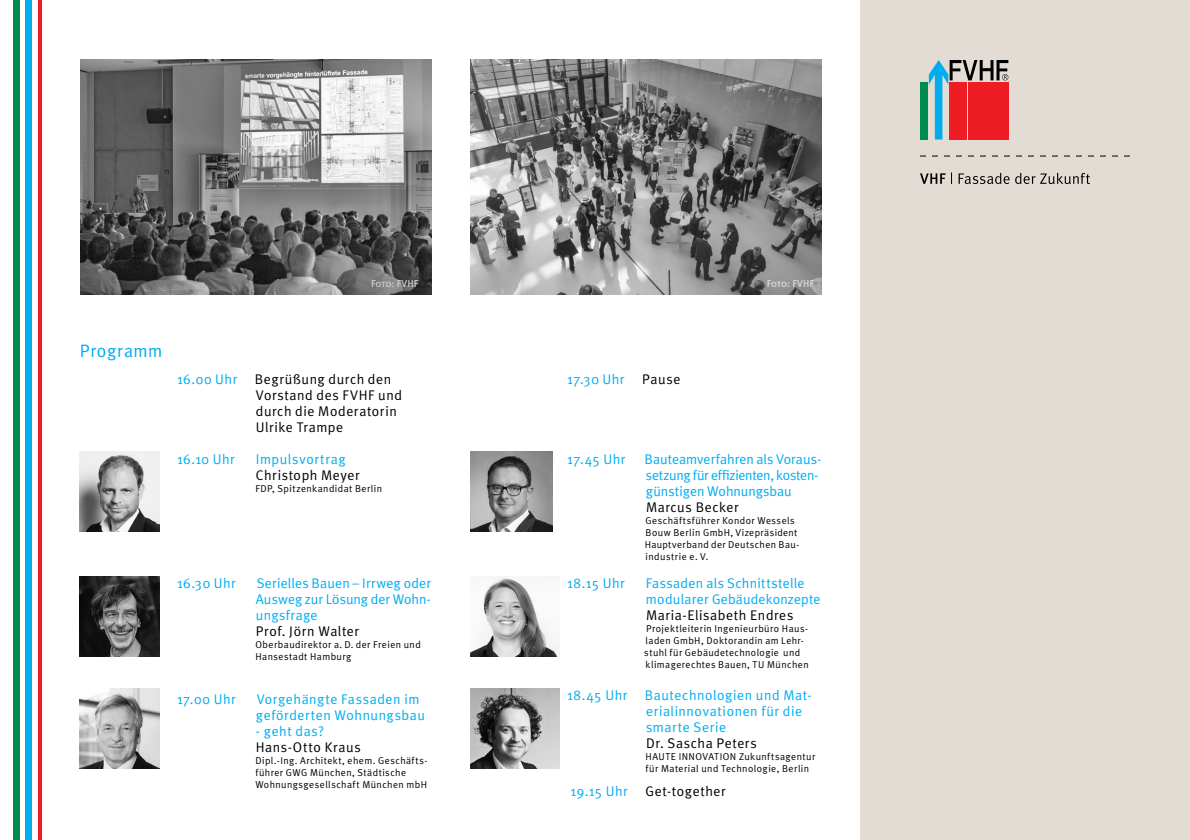
<style>
.page{position:relative;width:1190px;height:840px;background:#fff}
.page>*{position:absolute;margin:0;border:0;box-sizing:border-box;transform-origin:0 0}
.t1{font:18px "Meta Plus Normal";letter-spacing:.03em;color:#00aeef}
.t2{font:14px "Meta Plus Normal";letter-spacing:.025em;color:#00aeef}
.t3{font:14px/16px "Meta Plus Normal";letter-spacing:.04em;color:#000}
.t4{font:14px "Meta Plus Normal";letter-spacing:-.005em;color:#00aeef}
.t5{font:14px "Meta Plus Normal";letter-spacing:-.025em;color:#00aeef}
.t6{font:10px "Meta Plus Normal";letter-spacing:.045em;color:#000}
.t7{font:10px "Meta Plus Medium Caps";letter-spacing:-.01em;color:#ccc}
.t8{font:10px "Meta Plus Medium Caps";letter-spacing:-.01em;color:#d9d9d9}
.s1{color:#00aeef}
.s2{color:#000}
</style>
<div class="page">
<div style="left:860px;top:0;width:330px;height:840px;background:#e3dcd5"></div>
<div style="left:26px;top:0;width:6px;height:840px;background:#00aeef"></div>
<hr style="left:38px;top:0;width:3px;height:840px;background:#ee1d23">
<div style="left:13px;top:0;width:6px;height:840px;background:#008c4e"></div>
<svg style="left:920px;top:172px;width:170px;height:12px"></svg>
<svg style="left:920px;top:156px;width:210px;height:1px"></svg>
<div style="left:920px;top:82px;width:7px;height:58px;background:#008c4e"></div>
<svg style="left:929px;top:60px;width:79px;height:80px"></svg>
<img style="left:470px;top:577px;width:89px;height:79px">
<img style="left:79px;top:689px;width:81px;height:80px">
<img style="left:470px;top:452px;width:83px;height:80px">
<img style="left:470px;top:689px;width:89px;height:80px">
<img style="left:79px;top:452px;width:81px;height:80px">
<img style="left:470px;top:60px;width:351px;height:234px">
<img style="left:80px;top:60px;width:351px;height:234px">
<img style="left:79px;top:576px;width:81px;height:80px">
<p class="t7" style="left:371px;top:277px;width:49px">Foto: FVHF</p>
<p class="t8" style="left:767px;top:277px;width:49px">Foto: FVHF</p>
<p class="t1" style="left:80px;top:341px;width:84px">Programm</p>
<p class="t3" style="left:256px;top:370px;width:148px;text-indent:-79px"><span class="s1">16.00 Uhr</span> Begrüßung durch den<br>Vorstand des FVHF und</p>
<p class="t3" style="left:256px;top:402px;width:142px">durch die Moderatorin<br>Ulrike Trampe</p>
<p class="t2" style="left:177px;top:451px;width:59px">16.10 Uhr</p>
<p class="t2" style="left:256px;top:451px;width:91px">Impulsvortrag</p>
<p class="t3" style="left:256px;top:466px;width:106px">Christoph Meyer</p>
<p class="t6" style="left:255px;top:482px;width:128px">FDP, Spitzenkandidat Berlin</p>
<p class="t2" style="left:177px;top:575px;width:60px">16.30 Uhr</p>
<p class="t2" style="left:257px;top:575px;width:176px">Serielles Bauen – Irrweg oder</p>
<p class="t4" style="left:256px;top:591px;width:176px">Ausweg zur Lösung der Wohn-</p>
<p class="t2" style="left:256px;top:607px;width:63px">ungsfrage</p>
<p class="t3" style="left:256px;top:622px;width:105px">Prof. Jörn Walter</p>
<p class="t6" style="left:255px;top:638px;width:167px">Oberbaudirektor a. D. der Freien und</p>
<p class="t6" style="left:255px;top:650px;width:98px">Hansestadt Hamburg</p>
<p class="t2" style="left:177px;top:691px;width:60px">17.00 Uhr</p>
<p class="t2" style="left:257px;top:691px;width:164px">Vorgehängte Fassaden im</p>
<p class="t2" style="left:256px;top:707px;width:171px">geförderten Wohnungsbau</p>
<p class="t2" style="left:256px;top:723px;width:70px">- geht das?</p>
<p class="t3" style="left:256px;top:738px;width:106px">Hans-Otto Kraus</p>
<p class="t6" style="left:255px;top:754px;width:173px">Dipl.-Ing. Architekt, ehem. Geschäfts-</p>
<p class="t6" style="left:255px;top:766px;width:152px">führer GWG München, Städtische</p>
<p class="t6" style="left:255px;top:778px;width:173px">Wohnungsgesellschaft München mbH</p>
<p class="t2" style="left:567px;top:371px;width:115px">17.30 Uhr <span class="s2">Pause</span></p>
<p class="t2" style="left:567px;top:451px;width:60px">17.45 Uhr</p>
<p class="t4" style="left:645px;top:451px;width:178px">Bauteamverfahren als Voraus-</p>
<p class="t5" style="left:646px;top:467px;width:174px">setzung für effizienten, kosten-</p>
<p class="t4" style="left:646px;top:483px;width:148px">günstigen Wohnungsbau</p>
<p class="t3" style="left:646px;top:498px;width:94px">Marcus Becker</p>
<p class="t6" style="left:646px;top:514px;width:151px">Geschäftsführer Kondor Wessels</p>
<p class="t6" style="left:646px;top:526px;width:153px">Bouw Berlin GmbH, Vizepräsident</p>
<p class="t6" style="left:645px;top:538px;width:156px">Hauptverband der Deutschen Bau-</p>
<p class="t6" style="left:646px;top:550px;width:65px">industrie e. V.</p>
<p class="t2" style="left:567px;top:575px;width:59px">18.15 Uhr</p>
<p class="t2" style="left:646px;top:575px;width:160px">Fassaden als Schnittstelle</p>
<p class="t2" style="left:646px;top:591px;width:176px">modularer Gebäudekonzepte</p>
<p class="t3" style="left:646px;top:606px;width:149px">Maria-Elisabeth Endres</p>
<p class="t6" style="left:646px;top:622px;width:164px">Projektleiterin Ingenieurbüro Haus-</p>
<p class="t6" style="left:646px;top:634px;width:160px">laden GmbH, Doktorandin am Lehr-</p>
<p class="t6" style="left:644px;top:646px;width:157px">stuhl für Gebäudetechnologie und</p>
<p class="t6" style="left:646px;top:658px;width:165px">klimagerechtes Bauen, TU München</p>
<p class="t2" style="left:567px;top:687px;width:246px">18.45 Uhr Bautechnologien und Mat-</p>
<p class="t2" style="left:646px;top:703px;width:158px">erialinnovationen für die</p>
<p class="t2" style="left:646px;top:719px;width:82px">smarte Serie</p>
<p class="t3" style="left:646px;top:734px;width:112px">Dr. Sascha Peters</p>
<p class="t6" style="left:646px;top:750px;width:171px">HAUTE INNOVATION Zukunftsagentur</p>
<p class="t6" style="left:646px;top:762px;width:165px">für Material und Technologie, Berlin</p>
<p class="t3" style="left:571px;top:782px;width:157px"><span class="s1">19.15 Uhr</span> Get-together</p>
</div>
